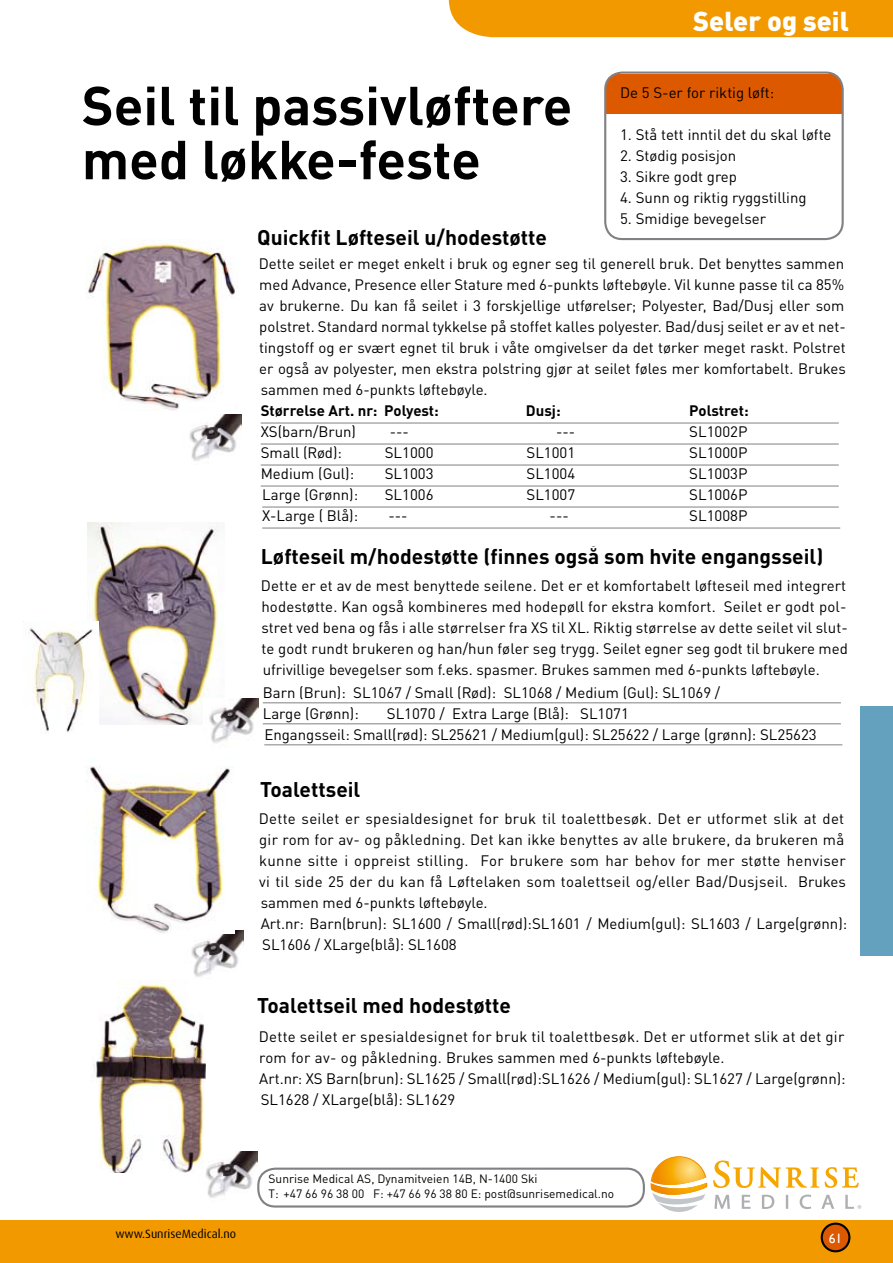
<style>
.page{position:relative;width:893px;height:1263px;background:#fff}
.page>*{position:absolute;margin:0;border:0;box-sizing:border-box;transform-origin:0 0}
.t1{font:700 54px/54px "DINOT";color:#000}
.t2{font:900 27px "DINOT";color:#fff}
.t3{font:700 21px "DINOT";color:#000}
.t4{font:15px/21px "DINOT";color:#000}
.t5{font:15px/21px "DINOT";letter-spacing:.02em;color:#000}
.t6{font:700 15px "DINOT";color:#000}
.t7{font:13.5px "Gill Sans";color:#fff}
.t8{font:12px/15px "DINOT";color:#000}
.t9{font:12px "Dax OT";color:#000}
</style>
<div class="page">
<div style="left:0;top:1220px;width:893px;height:43px;background:#f39900"></div>
<div style="left:822px;top:1224px;width:27px;height:27px;background:#dc5900;border-radius:50%"></div>
<div style="left:821px;top:1222px;width:29px;height:30px;border:2px solid #000;border-radius:50%"></div>
<div style="left:449px;top:0;width:444px;height:37px;background:#f39900"></div>
<svg style="left:651px;top:1156px;width:56px;height:56px"></svg>
<svg style="left:713px;top:1160px;width:106px;height:28px"></svg>
<svg style="left:825px;top:1167px;width:34px;height:21px"></svg>
<svg style="left:714px;top:1195px;width:16px;height:14px"></svg>
<svg style="left:742px;top:1195px;width:8px;height:14px"></svg>
<svg style="left:762px;top:1195px;width:12px;height:14px"></svg>
<svg style="left:786px;top:1195px;width:2px;height:14px"></svg>
<svg style="left:800px;top:1194px;width:11px;height:15px"></svg>
<svg style="left:821px;top:1195px;width:13px;height:14px"></svg>
<svg style="left:845px;top:1195px;width:16px;height:14px"></svg>
<img style="left:191px;top:931px;width:52px;height:46px">
<img style="left:189px;top:414px;width:52px;height:47px">
<img style="left:205px;top:1152px;width:52px;height:46px">
<img style="left:93px;top:981px;width:113px;height:191px">
<hr style="left:261px;top:423px;width:578px;height:1px;background:#818084">
<hr style="left:261px;top:444px;width:578px;height:1px;background:#818084">
<hr style="left:261px;top:465px;width:578px;height:1px;background:#818084">
<hr style="left:261px;top:486px;width:578px;height:1px;background:#818084">
<hr style="left:262px;top:507px;width:577px;height:1px;background:#818084">
<hr style="left:262px;top:528px;width:578px;height:1px;background:#818084">
<img style="left:85px;top:243px;width:150px;height:168px">
<img style="left:85px;top:766px;width:149px;height:167px">
<hr style="left:263px;top:702px;width:578px;height:1px;background:#818084">
<hr style="left:263px;top:723px;width:578px;height:1px;background:#818084">
<hr style="left:264px;top:744px;width:578px;height:1px;background:#818084">
<img style="left:87px;top:523px;width:135px;height:201px">
<div style="left:605px;top:74px;width:238px;height:39px;background:#dc5900"></div>
<div style="left:604px;top:72px;width:240px;height:168px;border:2px solid #818084;border-radius:17px"></div>
<div style="left:257px;top:1167px;width:388px;height:40px;border:2px solid #818084;border-radius:17px"></div>
<img style="left:203px;top:698px;width:56px;height:45px">
<img style="left:23px;top:622px;width:76px;height:110px">
<div style="left:860px;top:706px;width:33px;height:249px;background:#64a1bf"></div>
<h1 class="t1" style="left:82px;top:77px;width:492px">Seil til passivløftere med løkke-feste</h1>
<h3 class="t3" style="left:257px;top:224px;width:291px">Quickfit Løfteseil u/hodestøtte</h3>
<h2 class="t2" style="left:693px;top:3px;width:157px">Seler og seil</h2>
<p class="t4" style="left:620px;top:82px;width:156px">De 5 S-er for riktig løft:</p>
<p class="t4" style="left:620px;top:124px;width:213px">1. Stå tett inntil det du skal løfte</p>
<p class="t4" style="left:620px;top:145px;width:118px">2. Stødig posisjon</p>
<p class="t4" style="left:620px;top:166px;width:118px">3. Sikre godt grep</p>
<p class="t4" style="left:620px;top:187px;width:188px">4. Sunn og riktig ryggstilling</p>
<p class="t4" style="left:620px;top:208px;width:147px">5. Smidige bevegelser</p>
<p class="t4" style="left:259px;top:253px;width:588px;text-align:justify">Dette seilet er meget enkelt i bruk og egner seg til generell bruk. Det benyttes sammen med Advance, Presence eller Stature med 6-punkts løftebøyle. Vil kunne passe til ca 85% av brukerne. Du kan få seilet i 3 forskjellige utførelser; Polyester, Bad/Dusj eller som polstret. Standard normal tykkelse på stoffet kalles polyester. Bad/dusj seilet er av et net&shy;tingstoff og er svært egnet til bruk i våte omgivelser da det tørker meget raskt. Polstret er også av polyester, men ekstra polstring gjør at seilet føles mer komfortabelt. Brukes sammen med 6-punkts løftebøyle.</p>
<p class="t6" style="left:261px;top:401px;width:180px">Størrelse Art. nr: Polyest:</p>
<p class="t6" style="left:526px;top:401px;width:36px">Dusj:</p>
<p class="t6" style="left:689px;top:401px;width:61px">Polstret:</p>
<p class="t4" style="left:261px;top:421px;width:97px">XS(barn/Brun)</p>
<p class="t4" style="left:390px;top:421px;width:21px">---</p>
<p class="t4" style="left:556px;top:421px;width:21px">---</p>
<p class="t4" style="left:689px;top:421px;width:60px">SL1002P</p>
<p class="t4" style="left:261px;top:442px;width:83px">Small (Rød):</p>
<p class="t4" style="left:385px;top:442px;width:50px">SL1000</p>
<p class="t4" style="left:527px;top:442px;width:50px">SL1001</p>
<p class="t4" style="left:689px;top:442px;width:60px">SL1000P</p>
<p class="t4" style="left:261px;top:463px;width:95px">Medium (Gul):</p>
<p class="t4" style="left:385px;top:463px;width:50px">SL1003</p>
<p class="t4" style="left:527px;top:463px;width:50px">SL1004</p>
<p class="t4" style="left:689px;top:463px;width:60px">SL1003P</p>
<p class="t4" style="left:262px;top:484px;width:97px">Large (Grønn):</p>
<p class="t4" style="left:385px;top:484px;width:50px">SL1006</p>
<p class="t4" style="left:527px;top:484px;width:50px">SL1007</p>
<p class="t4" style="left:689px;top:484px;width:60px">SL1006P</p>
<p class="t4" style="left:262px;top:505px;width:97px">X-Large ( Blå):</p>
<p class="t4" style="left:388px;top:505px;width:21px">---</p>
<p class="t4" style="left:550px;top:505px;width:21px">---</p>
<p class="t4" style="left:689px;top:505px;width:60px">SL1008P</p>
<h3 class="t3" style="left:261px;top:543px;width:564px">Løfteseil m/hodestøtte (finnes også som hvite engangsseil)</h3>
<p class="t4" style="left:261px;top:575px;width:589px;text-align:justify">Dette er et av de mest benyttede seilene. Det er et komfortabelt løfteseil med integrert hodestøtte. Kan også kombineres med hodepøll for ekstra komfort. Seilet er godt pol&shy;stret ved bena og fås i alle størrelser fra XS til XL. Riktig størrelse av dette seilet vil slut&shy;te godt rundt brukeren og han/hun føler seg trygg. Seilet egner seg godt til brukere med ufrivillige bevegelser som f.eks. spasmer. Brukes sammen med 6-punkts løftebøyle.</p>
<p class="t4" style="left:263px;top:681px;width:459px">Barn (Brun): SL1067 / Small (Rød): SL1068 / Medium (Gul): SL1069 /<br>Large (Grønn):</p>
<p class="t4" style="left:264px;top:702px;width:554px;text-indent:123px">SL1070 / Extra Large (Blå): SL1071<br>Engangsseil: Small(rød): SL25621 / Medium(gul): SL25622 / Large (grønn): SL25623</p>
<h3 class="t3" style="left:260px;top:776px;width:102px">Toalettseil</h3>
<p class="t5" style="left:259px;top:808px;width:590px">Dette seilet er spesialdesignet for bruk til toalettbesøk. Det er utformet slik at det gir rom for av- og påkledning. Det kan ikke benyttes av alle brukere, da brukeren må kunne sitte i oppreist stilling. For brukere som har behov for mer støtte henviser vi til side 25 der du kan få Løftelaken som toalettseil og/eller Bad/Dusjseil. Brukes sammen med 6-punkts løftebøyle.<br>Art.nr: Barn(brun): SL1600 / Small(rød):SL1601 / Medium(gul): SL1603 / Large(grønn):<br>SL1606 / XLarge(blå): SL1608</p>
<h3 class="t3" style="left:257px;top:992px;width:255px">Toalettseil med hodestøtte</h3>
<p class="t4" style="left:259px;top:1026px;width:588px">Dette seilet er spesialdesignet for bruk til toalettbesøk. Det er utformet slik at det gir rom for av- og påkledning. Brukes sammen med 6-punkts løftebøyle.<br>Art.nr: XS Barn(brun): SL1625 / Small(rød):SL1626 / Medium(gul): SL1627 / Large(grønn):<br>SL1628 / XLarge(blå): SL1629</p>
<p class="t8" style="left:269px;top:1171px;width:347px">Sunrise Medical AS, Dynamitveien 14B, N-1400 Ski<br>T: +47 66 96 38 00 F: +47 66 96 38 80 E: post@sunrisemedical.no</p>
<p class="t9" style="left:115px;top:1226px;width:122px">www.SunriseMedical.no</p>
<p class="t7" style="left:829px;top:1230px;width:15px">61</p>
</div>
